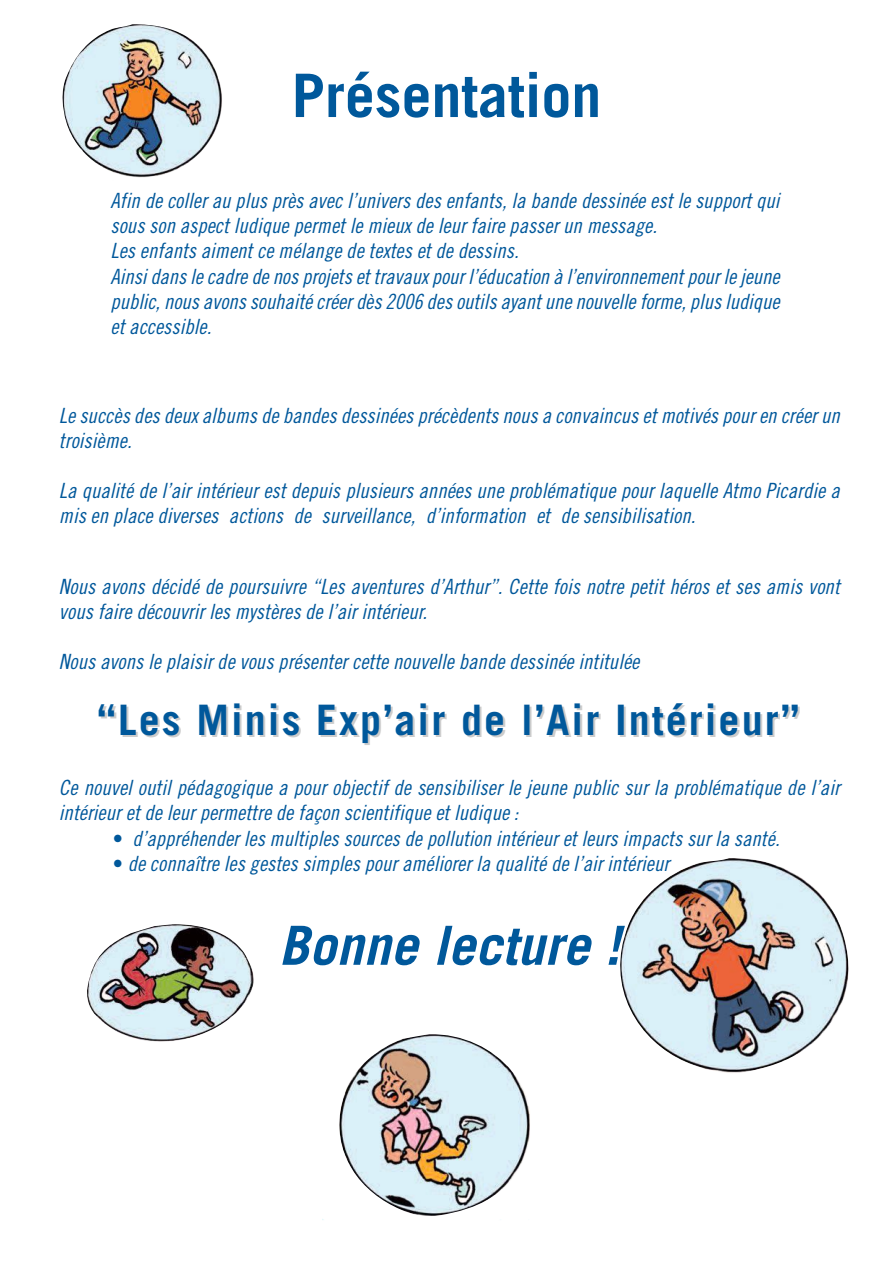
<style>
.page{position:relative;width:893px;height:1263px;background:#fff}
.page>*{position:absolute;margin:0;border:0;box-sizing:border-box;transform-origin:0 0}
.t1{font:700 60px "Trade Gothic";color:#00589b}
.t2{font:italic 700 54px "Trade Gothic";letter-spacing:.005em;color:#00589b}
.t3{font:700 42px "Trade Gothic";letter-spacing:.05em;color:#00589b}
.t4{font:21px/25.2px "Trade Gothic Cond Eighteen Obl";color:#00589b}
.s1{font-family:"Trade Gothic Bold Cond Twenty"}
</style>
<div class="page">
<img style="left:87px;top:924px;width:167px;height:118px">
<img style="left:62px;top:24px;width:160px;height:154px">
<img style="left:322px;top:1034px;width:208px;height:186px">
<img style="left:620px;top:858px;width:229px;height:215px">
<h1 class="t1" style="left:292px;top:74px;width:311px">Présentation</h1>
<p class="t4" style="left:111px;top:190px;width:671px">Afin de coller au plus près avec l’univers des enfants, la bande dessinée est le support qui sous son aspect ludique permet le mieux de leur faire passer un message.<br>Les enfants aiment ce mélange de textes et de dessins.<br>Ainsi dans le cadre de nos projets et travaux pour l’éducation à l’environnement pour le jeune public, nous avons souhaité créer dès 2006 des outils ayant une nouvelle forme, plus ludique et accessible.</p>
<p class="t4" style="left:59px;top:404px;width:782px">Le succès des deux albums de bandes dessinées précèdents nous a convaincus et motivés pour en créer un troisième.</p>
<p class="t4" style="left:59px;top:480px;width:782px">La qualité de l’air intérieur est depuis plusieurs années une problématique pour laquelle Atmo Picardie a mis en place diverses actions de surveillance, d’information et de sensibilisation.</p>
<p class="t4" style="left:59px;top:575px;width:782px">Nous avons décidé de poursuivre “Les aventures d’Arthur”. Cette fois notre petit héros et ses amis vont vous faire découvrir les mystères de l’air intérieur.</p>
<p class="t4" style="left:59px;top:651px;width:582px">Nous avons le plaisir de vous présenter cette nouvelle bande dessinée intitulée</p>
<h3 class="t3" style="left:97px;top:704px;width:704px">“Les Minis Exp’air de l’Air Intérieur”</h3>
<p class="t4" style="left:59px;top:777px;width:782px">Ce nouvel outil pédagogique a pour objectif de sensibiliser le jeune public sur la problématique de l’air intérieur et de leur permettre de façon scientifique et ludique :</p>
<p class="t4" style="left:113px;top:827px;width:668px"><span class="s1">•</span> d’appréhender les multiples sources de pollution intérieur et leurs impacts sur la santé.</p>
<p class="t4" style="left:113px;top:852px;width:558px"><span class="s1">•</span> de connaître les gestes simples pour améliorer la qualité de l’air intérieur</p>
<h2 class="t2" style="left:279px;top:926px;width:342px">Bonne lecture !</h2>
</div>
